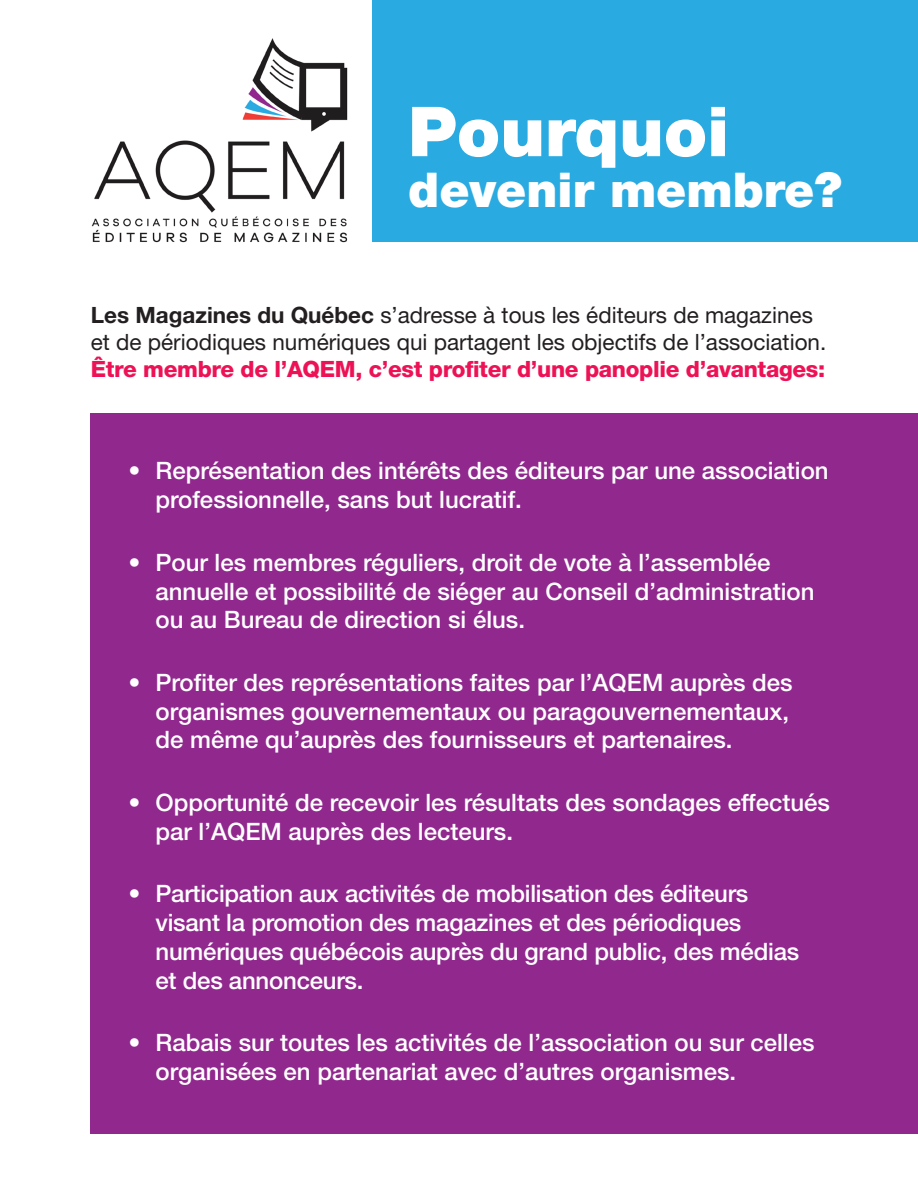
<style>
.page{position:relative;width:918px;height:1188px;background:#fff}
.page>*{position:absolute;margin:0;border:0;box-sizing:border-box;transform-origin:0 0}
.t1{font:900 69px "Helvetica Neue LT Std";color:#fff}
.t2{font:900 48px "Helvetica Neue LT Std";color:#fff}
.t3{font:500 24px/28.8px "Helvetica Neue LT Std";color:#fff}
.t4{font:22.5px/27px "Helvetica Neue LT Std";color:#231f20}
.t5{font:800 22.5px "Helvetica Neue LT Std";letter-spacing:-.015em;color:#ed1255}
.s1{font-weight:700}
</style>
<div class="page">
<div style="left:91px;top:414px;width:827px;height:720px;background:#91288e"></div>
<div style="left:373px;top:0;width:545px;height:242px;background:#29aae1"></div>
<img style="left:91px;top:38px;width:257px;height:205px">
<h1 class="t1" style="left:408px;top:90px;width:322px">Pourquoi</h1>
<h2 class="t2" style="left:408px;top:161px;width:435px">devenir membre?</h2>
<p class="t4" style="left:91px;top:301px;width:737px"><span class="s1">Les Magazines du Québec</span> s’adresse à tous les éditeurs de magazines et de périodiques numériques qui partagent les objectifs de l’association.</p>
<p class="t5" style="left:91px;top:355px;width:736px">Être membre de l’AQEM, c’est profiter d’une panoplie d’avantages:</p>
<p class="t3" style="left:156px;top:456px;width:675px;text-indent:-27px">• Représentation des intérêts des éditeurs par une association professionnelle, sans but lucratif.</p>
<p class="t3" style="left:156px;top:548px;width:660px;text-indent:-27px">• Pour les membres réguliers, droit de vote à l’assemblée annuelle et possibilité de siéger au Conseil d’administration ou au Bureau de direction si élus.</p>
<p class="t3" style="left:156px;top:668px;width:639px;text-indent:-27px">• Profiter des représentations faites par l’AQEM auprès des organismes gouvernementaux ou paragouvernementaux, de même qu’auprès des fournisseurs et partenaires.</p>
<p class="t3" style="left:156px;top:788px;width:676px;text-indent:-27px">• Opportunité de recevoir les résultats des sondages effectués par l’AQEM auprès des lecteurs.</p>
<p class="t3" style="left:156px;top:879px;width:645px;text-indent:-27px">• Participation aux activités de mobilisation des éditeurs visant la promotion des magazines et des périodiques numériques québécois auprès du grand public, des médias et des annonceurs.</p>
<p class="t3" style="left:156px;top:1028px;width:661px;text-indent:-27px">• Rabais sur toutes les activités de l’association ou sur celles organisées en partenariat avec d’autres organismes.</p>
</div>
